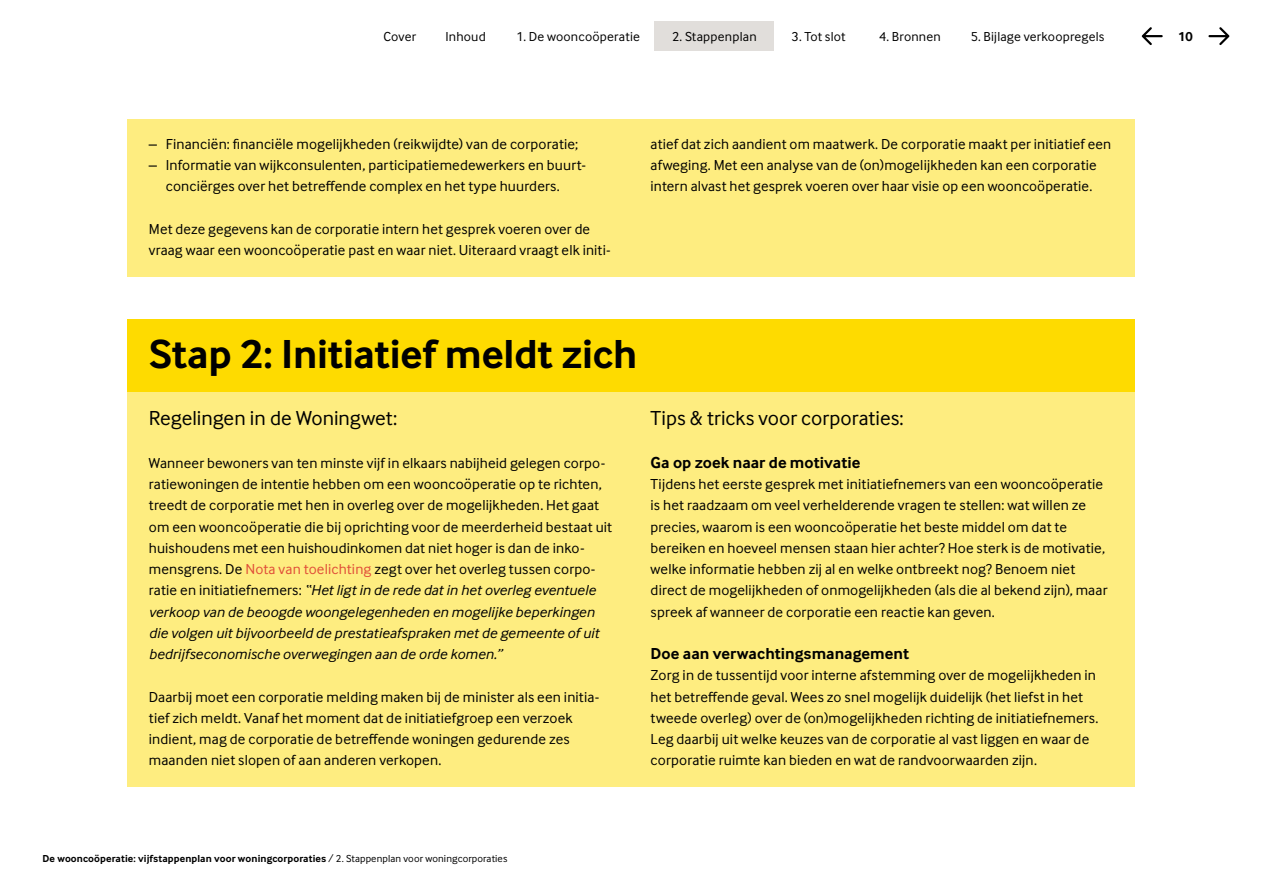
<style>
.page{position:relative;width:1263px;height:893px;background:#fff}
.page>*{position:absolute;margin:0;border:0;box-sizing:border-box;transform-origin:0 0}
.t1{font:700 42px "Inter Face";letter-spacing:-.005em;color:#000}
.t2{font:21px "Inter Face";color:#000}
.t3{font:700 16.5px "Inter Face";color:#000}
.t4{font:15px/21.3px "Inter Face";letter-spacing:.01em;color:#000}
.t5{font:13.5px "Inter Face";letter-spacing:.015em;color:#000}
.t6{font:700 13.5px "Inter Face";color:#000}
.t7{font:700 10.5px "Inter Face";letter-spacing:.01em;color:#000}
.s1{color:#e04e39}
.s2{font-style:italic}
.s3{font-weight:400}
</style>
<div class="page">
<div style="left:128px;top:119px;width:1007px;height:157px;background:#feed80"></div>
<div style="left:128px;top:319px;width:1007px;height:468px;background:#feed80"></div>
<div style="left:128px;top:319px;width:1007px;height:72px;background:#fedb00"></div>
<svg style="left:1208px;top:27px;width:21px;height:18px"></svg>
<svg style="left:1142px;top:27px;width:21px;height:18px"></svg>
<div style="left:655px;top:21px;width:119px;height:30px;background:#e1dedb"></div>
<p class="t5" style="left:383px;top:29px;width:34px">Cover</p>
<p class="t5" style="left:445px;top:29px;width:42px">Inhoud</p>
<p class="t5" style="left:517px;top:29px;width:125px">1. De wooncoöperatie</p>
<p class="t5" style="left:672px;top:29px;width:86px">2. Stappenplan</p>
<p class="t5" style="left:792px;top:29px;width:55px">3. Tot slot</p>
<p class="t5" style="left:879px;top:29px;width:63px">4. Bronnen</p>
<p class="t5" style="left:971px;top:29px;width:135px">5. Bijlage verkoopregels</p>
<p class="t6" style="left:1178px;top:28px;width:16px">10</p>
<p class="t4" style="left:149px;top:133px;width:431px">– Financiën: financiële mogelijkheden (reikwijdte) van de corporatie;</p>
<p class="t4" style="left:166px;top:154px;width:422px;text-indent:-17px">– Informatie van wijkconsulenten, participatiemedewerkers en buurt&shy;conciërges over het betreffende complex en het type huurders.</p>
<p class="t4" style="left:149px;top:218px;width:463px">Met deze gegevens kan de corporatie intern het gesprek voeren over de vraag waar een wooncoöperatie past en waar niet. Uiteraard vraagt elk initi-</p>
<p class="t4" style="left:651px;top:133px;width:462px">atief dat zich aandient om maatwerk. De corporatie maakt per initiatief een afweging. Met een analyse van de (on)mogelijkheden kan een corporatie intern alvast het gesprek voeren over haar visie op een wooncoöperatie.</p>
<h1 class="t1" style="left:149px;top:330px;width:490px">Stap 2: Initiatief meldt zich</h1>
<h2 class="t2" style="left:149px;top:406px;width:250px">Regelingen in de Woningwet:</h2>
<p class="t4" style="left:149px;top:452px;width:465px">Wanneer bewoners van ten minste vijf in elkaars nabijheid gelegen corpo&shy;ratiewoningen de intentie hebben om een wooncoöperatie op te richten, treedt de corporatie met hen in overleg over de mogelijkheden. Het gaat om een wooncoöperatie die bij oprichting voor de meerderheid bestaat uit huishoudens met een huishoudinkomen dat niet hoger is dan de inko&shy;mensgrens. De <span class="s1">Nota van toelichting</span> zegt over het overleg tussen corpo&shy;ratie en initiatiefnemers: <span class="s2">“Het ligt in de rede dat in het overleg eventuele verkoop van de beoogde woongelegenheden en mogelijke beperkingen die volgen uit bijvoorbeeld de prestatieafspraken met de gemeente of uit bedrijfseconomische overwegingen aan de orde komen.”</span></p>
<p class="t4" style="left:149px;top:686px;width:452px">Daarbij moet een corporatie melding maken bij de minister als een initia&shy;tief zich meldt. Vanaf het moment dat de initiatiefgroep een verzoek indient, mag de corporatie de betreffende woningen gedurende zes maanden niet slopen of aan anderen verkopen.</p>
<h2 class="t2" style="left:651px;top:406px;width:255px">Tips &amp; tricks voor corporaties:</h2>
<p class="t3" style="left:651px;top:453px;width:211px">Ga op zoek naar de motivatie</p>
<p class="t4" style="left:651px;top:473px;width:458px">Tijdens het eerste gesprek met initiatiefnemers van een wooncoöperatie is het raadzaam om veel verhelderende vragen te stellen: wat willen ze precies, waarom is een wooncoöperatie het beste middel om dat te bereiken en hoeveel mensen staan hier achter? Hoe sterk is de motivatie, welke informatie hebben zij al en welke ontbreekt nog? Benoem niet direct de mogelijkheden of onmogelijkheden (als die al bekend zijn), maar spreek af wanneer de corporatie een reactie kan geven.</p>
<p class="t3" style="left:651px;top:644px;width:260px">Doe aan verwachtingsmanagement</p>
<p class="t4" style="left:651px;top:665px;width:449px">Zorg in de tussentijd voor interne afstemming over de mogelijkheden in het betreffende geval. Wees zo snel mogelijk duidelijk (het liefst in het tweede overleg) over de (on)mogelijkheden richting de initiatiefnemers.<br>Leg daarbij uit welke keuzes van de corporatie al vast liggen en waar de corporatie ruimte kan bieden en wat de randvoorwaarden zijn.</p>
<p class="t7" style="left:43px;top:852px;width:466px">De wooncoöperatie: vijfstappenplan voor woningcorporaties <span class="s3">/ 2. Stappenplan voor woningcorporaties</span></p>
</div>
